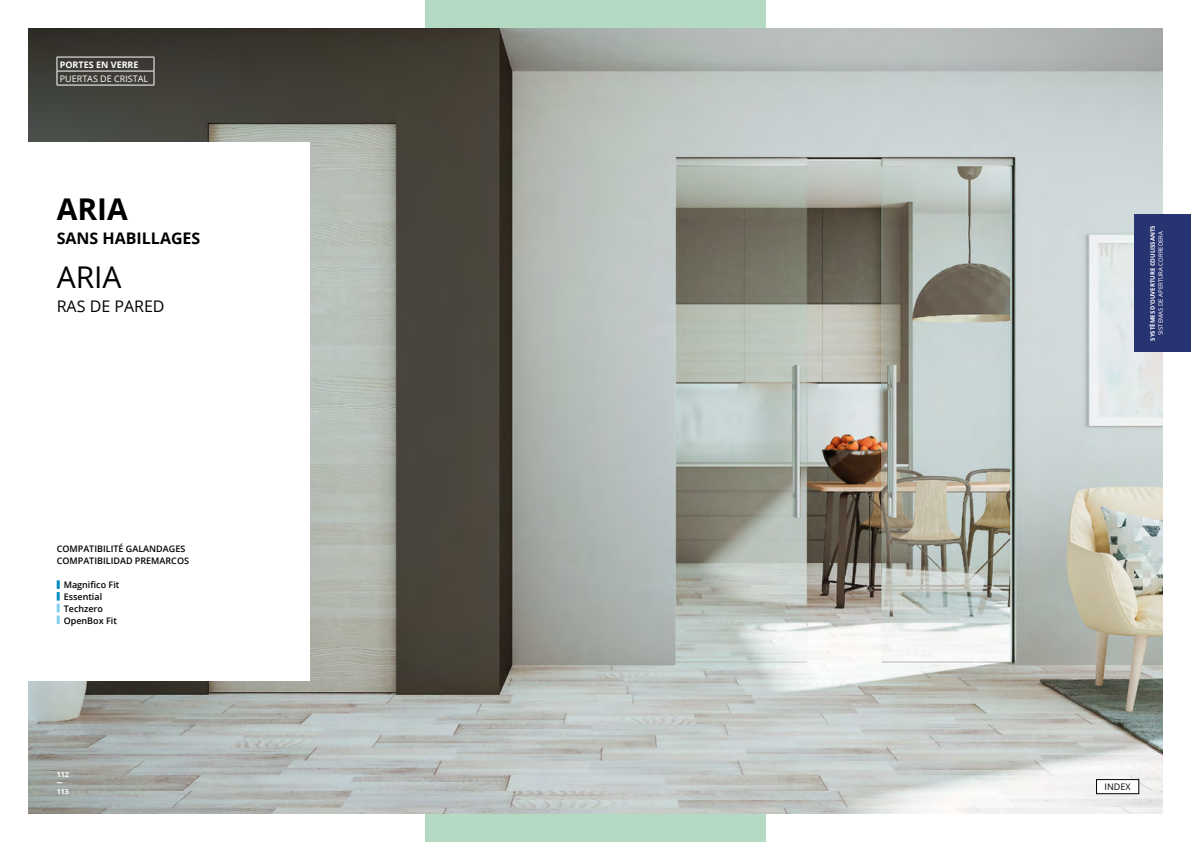
<style>
.page{position:relative;width:1191px;height:842px;background:#fff}
.page>*{position:absolute;margin:0;border:0;box-sizing:border-box;transform-origin:0 0}
.t1{font:700 30px "Open Sans";color:#000}
.t2{font:30px "Open Sans";color:#000}
.t3{font:700 16px "Open Sans";color:#000}
.t4{font:16px "Open Sans";color:#000}
.t5{font:600 9px/12px "Open Sans";color:#000}
.t6{font:9px "Open Sans";color:#fff}
.t7{font:700 9px "Open Sans";color:#fff}
.t8{font:9px "Open Sans";color:#000}
.t9{font:700 7px "Open Sans";color:#fff}
.t10{font:700 6px "Open Sans";color:#fff}
.t11{font:6px "Open Sans";color:#fff}
</style>
<div class="page">
<div style="left:425px;top:0;width:340px;height:842px;background:#b4dac3"></div>
<img style="left:28px;top:28px;width:1134px;height:786px">
<div style="left:0;top:142px;width:309px;height:538px;background:#fff"></div>
<div style="left:1134px;top:214px;width:57px;height:138px;background:#283371"></div>
<svg style="left:57px;top:580px;width:3px;height:44px"></svg>
<hr style="left:57px;top:57px;width:97px;height:1px;background:#fff">
<hr style="left:57px;top:71px;width:97px;height:1px;background:#fff">
<svg style="left:57px;top:57px;width:1px;height:28px"></svg>
<svg style="left:154px;top:57px;width:1px;height:28px"></svg>
<hr style="left:57px;top:85px;width:97px;height:1px;background:#fff">
<div style="left:1096px;top:779px;width:42px;height:15px;background:#fff"></div>
<div style="left:1096px;top:779px;width:43px;height:15px;border:1px solid #000"></div>
<p class="t7" style="left:60px;top:58px;width:80px">PORTES EN VERRE</p>
<p class="t6" style="left:60px;top:72px;width:90px">PUERTAS DE CRISTAL</p>
<h1 class="t1" style="left:57px;top:188px;width:73px">ARIA</h1>
<h2 class="t3" style="left:57px;top:227px;width:145px">SANS HABILLAGES</h2>
<h1 class="t2" style="left:57px;top:256px;width:66px">ARIA</h1>
<h2 class="t4" style="left:57px;top:295px;width:109px">RAS DE PARED</h2>
<p class="t5" style="left:57px;top:542px;width:134px">COMPATIBILITÉ GALANDAGES<br>COMPATIBILIDAD PREMARCOS</p>
<p class="t5" style="left:64px;top:578px;width:57px">Magnifico Fit<br>Essential<br>Techzero<br>OpenBox Fit</p>
<p class="t9" style="left:57px;top:769px;width:13px">112</p>
<p class="t9" style="left:57px;top:786px;width:13px">113</p>
<p class="t10" style="left:1148px;top:341px;width:117px;rotate:-90deg">SYSTÈMES D’OUVERTURE COULISSANTS</p>
<p class="t11" style="left:1156px;top:335px;width:105px;rotate:-90deg">SISTEMAS DE APERTURA CORREDERA</p>
<p class="t8" style="left:1104px;top:780px;width:28px">INDEX</p>
</div>
